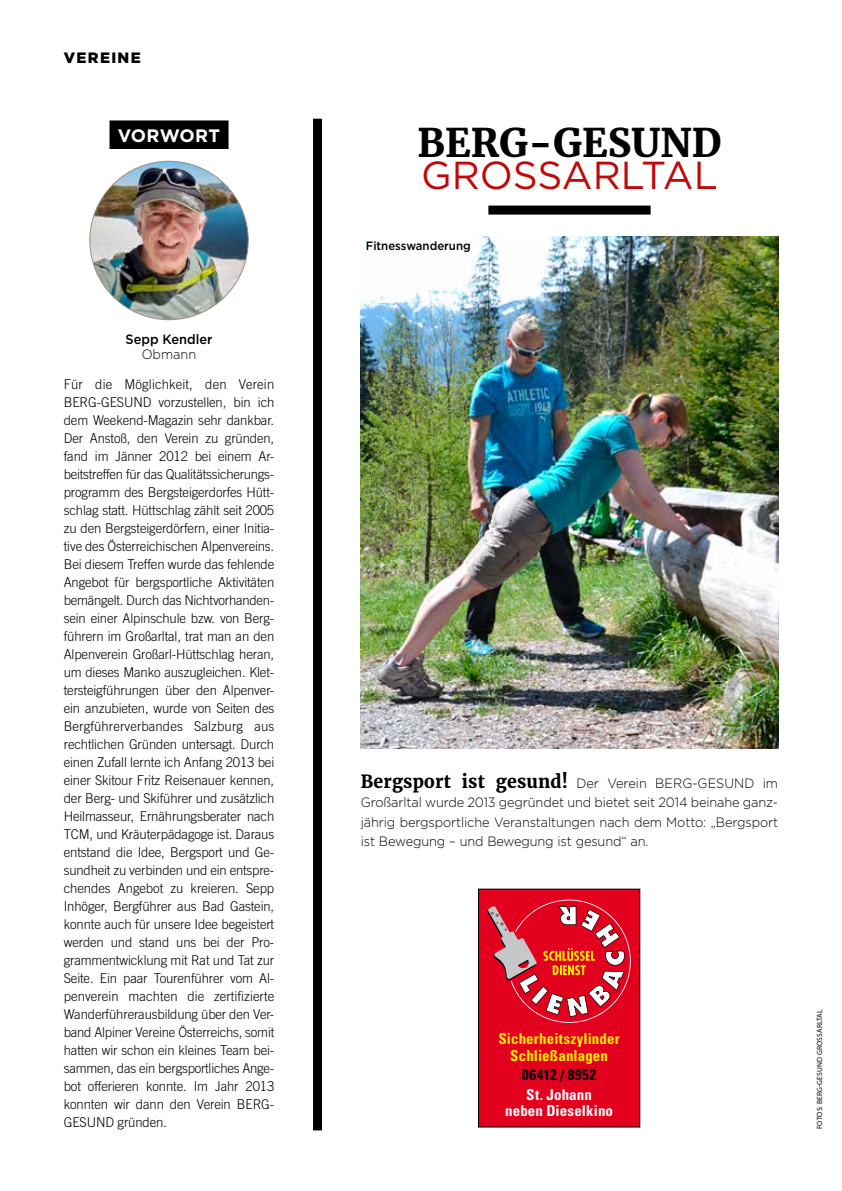
<style>
.page{position:relative;width:842px;height:1191px;background:#fff}
.page>*{position:absolute;margin:0;border:0;box-sizing:border-box;transform-origin:0 0}
.t1{font:700 39px "Merriweather";color:#000}
.t2{font:39px "Gotham";letter-spacing:-.005em;color:#c00808}
.t3{font:700 18px "Gotham";letter-spacing:.01em;color:#fff}
.t4{font:700 condensed 15px/16.5px "Univers";letter-spacing:.005em;color:#ffed00;text-align:center}
.t5{font:700 condensed 15px/16.5px "Univers";letter-spacing:.01em;color:#fff;text-align:center}
.t6{font:700 condensed 15px "Univers";letter-spacing:.04em;color:#000}
.t7{font:900 15px "Gotham";letter-spacing:.09em;color:#000}
.t8{font:300 13.5px/18px "Trade Gothic LT Std";letter-spacing:-.01em;color:#000;text-align:justify}
.t9{font:300 13.5px/19.5px "Gotham";letter-spacing:-.01em;color:#000;text-align:justify;scale:.95 1}
.t10{font:500 13.5px "Gotham";color:#000;scale:.95 1}
.t11{font:500 12px "Gotham";color:#000;scale:.95 1}
.t12{font:7.5px "Myriad Pro";letter-spacing:.02em;color:#000}
.s1{font-family:"Merriweather";font-weight:700;font-size:18px}
</style>
<div class="page">
<img style="left:361px;top:236px;width:417px;height:513px">
<div style="left:488px;top:206px;width:163px;height:9px;background:#000"></div>
<img style="left:90px;top:161px;width:158px;height:159px;border-radius:79px">
<div style="left:110px;top:120px;width:119px;height:29px;background:#000"></div>
<div style="left:313px;top:119px;width:9px;height:1011px;background:#000"></div>
<div style="left:478px;top:889px;width:162px;height:238px;background:#e3001e"></div>
<div style="left:478px;top:889px;width:162px;height:238px;border:1px solid #000"></div>
<svg style="left:487px;top:899px;width:144px;height:124px"></svg>
<p class="t7" style="left:64px;top:49px;width:78px">VEREINE</p>
<h2 class="t3" style="left:118px;top:123px;width:104px">VORWORT</h2>
<p class="t10" style="left:126px;top:330px;width:93px">Sepp Kendler</p>
<p class="t9" style="left:142px;top:344px;width:59px">Obmann</p>
<p class="t8" style="left:64px;top:375px;width:212px">Für die Möglichkeit, den Verein BERG-GESUND vorzustellen, bin ich dem Weekend-Magazin sehr dankbar.<br>Der Anstoß, den Verein zu gründen, fand im Jänner 2012 bei einem Ar&shy;beitstreffen für das Qualitätssicherungs&shy;programm des Bergsteigerdorfes Hütt&shy;schlag statt. Hüttschlag zählt seit 2005 zu den Bergsteigerdörfern, einer Initia&shy;tive des Österreichischen Alpenvereins.<br>Bei diesem Treffen wurde das fehlende Angebot für bergsportliche Aktivitäten bemängelt. Durch das Nichtvorhanden&shy;sein einer Alpinschule bzw. von Berg&shy;führern im Großarltal, trat man an den Alpenverein Großarl-Hüttschlag heran, um dieses Manko auszugleichen. Klet&shy;tersteigführungen über den Alpenver&shy;ein anzubieten, wurde von Seiten des Bergführerverbandes Salzburg aus rechtlichen Gründen untersagt. Durch einen Zufall lernte ich Anfang 2013 bei einer Skitour Fritz Reisenauer kennen, der Berg- und Skiführer und zusätzlich Heilmasseur, Ernährungsberater nach TCM, und Kräuterpädagoge ist. Daraus entstand die Idee, Bergsport und Ge&shy;sundheit zu verbinden und ein entspre&shy;chendes Angebot zu kreieren. Sepp Inhöger, Bergführer aus Bad Gastein, konnte auch für unsere Idee begeistert werden und stand uns bei der Pro&shy;grammentwicklung mit Rat und Tat zur Seite. Ein paar Tourenführer vom Al&shy;penverein machten die zertifizierte Wanderführerausbildung über den Ver&shy;band Alpiner Vereine Österreichs, somit hatten wir schon ein kleines Team bei&shy;sammen, das ein bergsportliches Ange&shy;bot offerieren konnte. Im Jahr 2013 konnten wir dann den Verein BERG-GESUND gründen.</p>
<h1 class="t1" style="left:417px;top:117px;width:306px">BERG-GESUND</h1>
<h1 class="t2" style="left:421px;top:150px;width:298px">GROSSARLTAL</h1>
<p class="t11" style="left:366px;top:238px;width:112px">Fitnesswanderung</p>
<p class="t9" style="left:361px;top:772px;width:441px"><span class="s1">Bergsport ist gesund!</span> Der Verein BERG-GESUND im Großarltal wurde 2013 gegründet und bietet seit 2014 beinahe ganz&shy;jährig bergsportliche Veranstaltungen nach dem Motto: „Bergsport ist Bewegung – und Bewegung ist gesund“ an.</p>
<p class="t4" style="left:498px;top:1030px;width:123px">Sicherheitszylinder<br>Schließanlagen</p>
<p class="t6" style="left:522px;top:1065px;width:76px">06412 / 8952</p>
<p class="t5" style="left:505px;top:1086px;width:109px">St. Johann<br>neben Dieselkino</p>
<p class="t12" style="left:815px;top:1129px;width:122px;rotate:-90deg">FOTOS: BERG-GESUND GROSSARLTAL</p>
</div>
